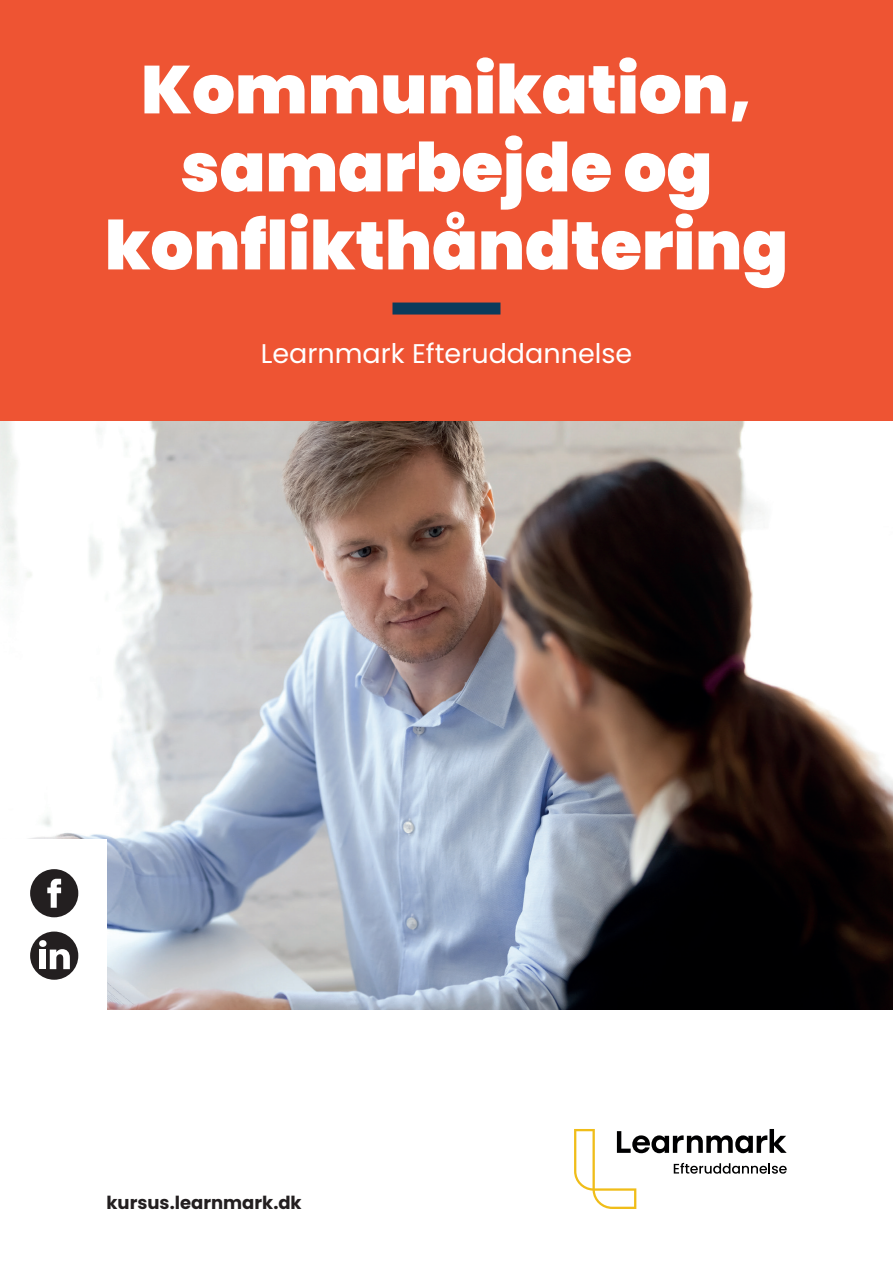
<style>
.page{position:relative;width:893px;height:1263px;background:#fff}
.page>*{position:absolute;margin:0;border:0;box-sizing:border-box;transform-origin:0 0}
.t1{font:900 67.5px/78px "Poppins";color:#fff;text-align:center}
.t2{font:27px "Poppins";color:#fff}
.t3{font:700 18px "Poppins";color:#231f20}
</style>
<div class="page">
<img style="left:0;top:420px;width:893px;height:590px">
<div style="left:0;top:0;width:893px;height:420px;background:#ee5433"></div>
<div style="left:0;top:839px;width:107px;height:172px;background:#fff"></div>
<div style="left:30px;top:869px;width:48px;height:48px;background:#231f20;border-radius:24px"></div>
<svg style="left:47px;top:879px;width:14px;height:29px"></svg>
<div style="left:30px;top:931px;width:48px;height:49px;background:#231f20;border-radius:24px"></div>
<div style="left:39px;top:940px;width:8px;height:7px;background:#fff;border-radius:50%"></div>
<div style="left:40px;top:949px;width:6px;height:20px;background:#fff"></div>
<svg style="left:50px;top:949px;width:20px;height:20px"></svg>
<svg style="left:574px;top:1129px;width:213px;height:80px"></svg>
<div style="left:392px;top:302px;width:108px;height:12px;background:#0b3b5b"></div>
<p class="t1" style="left:105px;top:51px;width:685px">Kommunikation, samarbejde og konflikthåndtering</p>
<p class="t2" style="left:261px;top:338px;width:373px">Learnmark Efteruddannelse</p>
<p class="t3" style="left:107px;top:1192px;width:197px">kursus.learnmark.dk</p>
</div>
